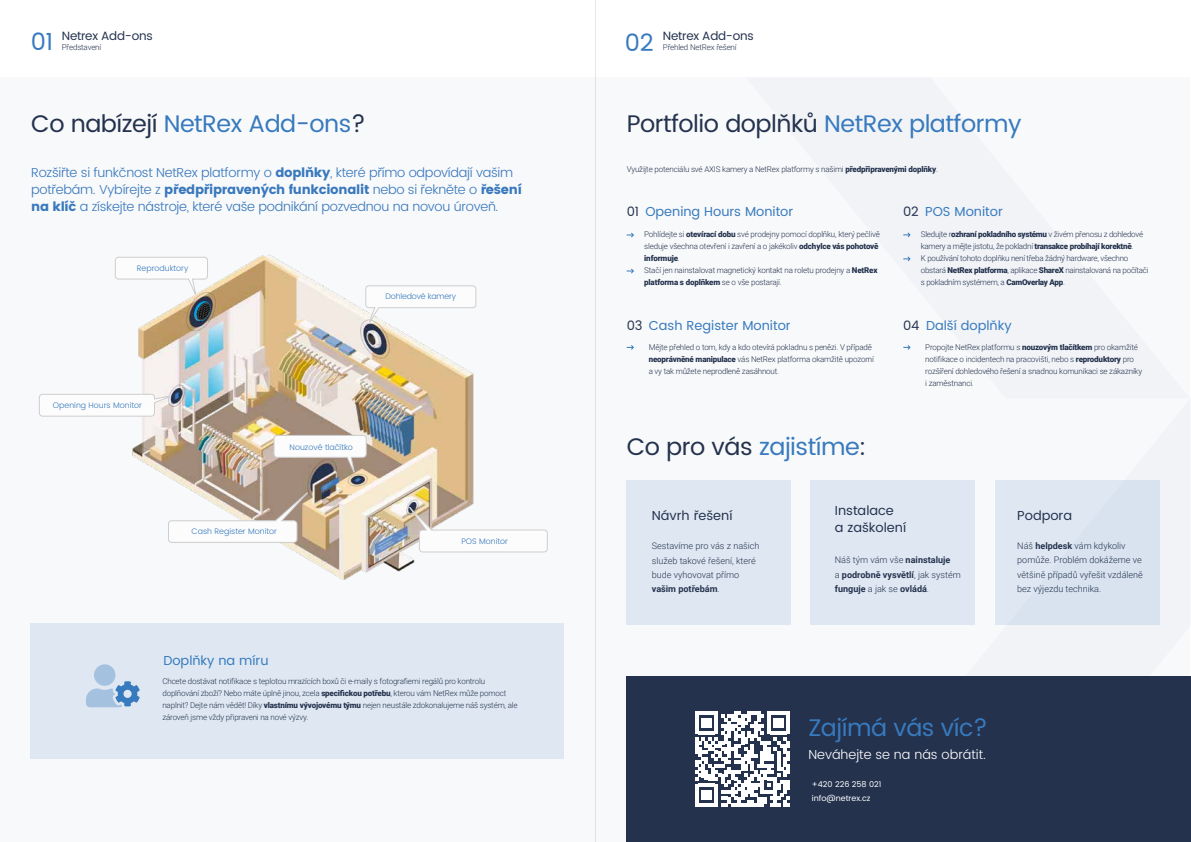
<style>
.page{position:relative;width:1191px;height:842px;background:#fff}
.page>*{position:absolute;margin:0;border:0;box-sizing:border-box;transform-origin:0 0}
.t1{font:24px "Poppins";letter-spacing:-.02em;color:#24324e}
.t2{font:24px "Poppins";letter-spacing:-.02em;color:#377abe}
.t3{font:300 13px/17px "Poppins";letter-spacing:-.02em;color:#3878bd}
.t4{font:13px "Poppins";color:#377abe}
.t5{font:13px/17.1px "Poppins";color:#24324e}
.t6{font:300 13px "Poppins";color:#fff}
.t7{font:12px "Poppins";letter-spacing:-.02em;color:#24324e}
.t8{font:300 9.1px/14.1px "Roboto";color:#24324e}
.t9{font:700 9.1px/14.1px "Roboto";color:#24324e}
.t10{font:300 8px/12px "Roboto";letter-spacing:-.02em;color:#24324e}
.t11{font:300 8px "Poppins";color:#377abe}
.t12{font:8px/14px "Poppins";color:#fff}
.t13{font:300 8px "Poppins";letter-spacing:-.02em;color:#377abe}
.s1{font-size:24px;color:#377abe}
.s2{color:#24324e}
.s3{font-weight:400}
.s4{font-weight:900}
.s5{color:#377abe}
.s6{font-weight:700}
.s7{font-weight:300}
</style>
<div class="page">
<div style="left:0;top:77px;width:1189px;height:765px;background:#f8f9fa"></div>
<div style="left:626px;top:676px;width:565px;height:166px;background:#24324e"></div>
<svg style="left:695px;top:711px;width:95px;height:95px"></svg>
<svg style="left:626px;top:345px;width:7px;height:5px"></svg>
<svg style="left:903px;top:345px;width:7px;height:5px"></svg>
<svg style="left:626px;top:233px;width:7px;height:4px"></svg>
<svg style="left:626px;top:269px;width:7px;height:4px"></svg>
<svg style="left:903px;top:232px;width:7px;height:5px"></svg>
<svg style="left:903px;top:256px;width:7px;height:5px"></svg>
<img style="left:130px;top:254px;width:347px;height:326px">
<div style="left:626px;top:480px;width:164px;height:145px;background:#dfe8f2"></div>
<div style="left:811px;top:480px;width:164px;height:145px;background:#dfe8f2"></div>
<div style="left:995px;top:480px;width:164px;height:145px;background:#d8e3ef"></div>
<div style="left:31px;top:623px;width:533px;height:136px;background:#dfe8f2"></div>
<svg style="left:86px;top:664px;width:54px;height:43px"></svg>
<svg style="left:365px;top:285px;width:111px;height:38px"></svg>
<svg style="left:39px;top:394px;width:132px;height:22px"></svg>
<svg style="left:274px;top:435px;width:92px;height:38px"></svg>
<svg style="left:168px;top:492px;width:140px;height:51px"></svg>
<svg style="left:407px;top:504px;width:140px;height:48px"></svg>
<svg style="left:115px;top:257px;width:97px;height:65px"></svg>
<hr style="left:595px;top:0;width:1px;height:842px;background:#929292">
<h3 class="t7" style="left:31px;top:27px;width:123px"><span class="s1">01</span> Netrex Add-ons</h3>
<p class="t10" style="left:62px;top:41px;width:41px">Představení</p>
<h1 class="t2" style="left:31px;top:106px;width:336px"><span class="s2">Co nabízejí</span> NetRex Add-ons<span class="s2">?</span></h1>
<p class="t3" style="left:31px;top:164px;width:492px">Rozšiřte si funkčnost NetRex platformy o <span class="s3">doplňky</span>, které přímo odpovídají vašim potřebám. Vybírejte z <span class="s3">předpřipravených funkcionalit</span> nebo si řekněte o <span class="s3">řešení na klíč</span> a získejte nástroje, které vaše podnikání pozvednou na novou úroveň.</p>
<p class="t11" style="left:137px;top:263px;width:53px">Reproduktory</p>
<p class="t13" style="left:386px;top:291px;width:72px">Dohledové kamery</p>
<p class="t11" style="left:53px;top:400px;width:90px">Opening Hours Monitor</p>
<p class="t11" style="left:290px;top:441px;width:65px">Nouzové tlačítko</p>
<p class="t11" style="left:191px;top:526px;width:87px">Cash Register Monitor</p>
<p class="t11" style="left:461px;top:535px;width:48px">POS Monitor</p>
<h2 class="t4" style="left:163px;top:651px;width:107px">Doplňky na míru</h2>
<p class="t10" style="left:162px;top:675px;width:357px">Chcete dostávat notifikace s teplotou mrazících boxů či e-maily s fotografiemi regálů pro kontrolu doplňování zboží? Nebo máte úplně jinou, zcela <span class="s4">specifickou potřebu</span>, kterou vám NetRex může pomoct naplnit? Dejte nám vědět! Díky <span class="s4">vlastnímu vývojovému týmu</span> nejen neustále zdokonalujeme náš systém, ale zároveň jsme vždy připraveni na nové výzvy.</p>
<h1 class="t2" style="left:625px;top:25px;width:30px">02</h1>
<h3 class="t7" style="left:663px;top:27px;width:92px">Netrex Add-ons</h3>
<p class="t10" style="left:663px;top:41px;width:75px">Přehled NetRex řešení</p>
<h1 class="t1" style="left:626px;top:106px;width:396px">Portfolio doplňků <span class="s5">NetRex platformy</span></h1>
<p class="t10" style="left:626px;top:162px;width:313px">Využijte potenciálu své AXIS kamery a NetRex platformy s našimi <span class="s4">předpřipravenými doplňky</span>.</p>
<h2 class="t4" style="left:626px;top:202px;width:168px"><span class="s2">01</span> Opening Hours Monitor</h2>
<h2 class="t4" style="left:903px;top:202px;width:101px"><span class="s2">02</span> POS Monitor</h2>
<p class="t10" style="left:644px;top:228px;width:237px">Pohlídejte si <span class="s4">otevírací dobu</span> své prodejny pomocí doplňku, který pečlivě sleduje všechna otevření i zavření a o jakékoliv <span class="s4">odchylce vás pohotově informuje</span>.<br>Stačí jen nainstalovat magnetický kontakt na roletu prodejny a <span class="s4">NetRex platforma s doplňkem</span> se o vše postarají.</p>
<p class="t10" style="left:921px;top:228px;width:229px">Sledujte r<span class="s4">ozhraní pokladního systému</span> v živém přenosu z dohledové kamery a mějte jistotu, že pokladní <span class="s4">transakce probíhají korektně</span>.<br>K používání tohoto doplňku není třeba žádný hardware, všechno obstará <span class="s4">NetRex platforma</span>, aplikace <span class="s4">ShareX</span> nainstalovaná na počítači s pokladním systémem, a <span class="s4">CamOverlay App</span>.</p>
<h2 class="t4" style="left:626px;top:316px;width:165px"><span class="s2">03</span> Cash Register Monitor</h2>
<h2 class="t4" style="left:903px;top:316px;width:110px"><span class="s2">04</span> Další doplňky</h2>
<p class="t10" style="left:648px;top:340px;width:227px">Mějte přehled o tom, kdy a kdo otevírá pokladnu s penězi. V případě <span class="s4">neoprávněné manipulace</span> vás NetRex platforma okamžitě upozorní a vy tak můžete neprodleně zasáhnout.</p>
<p class="t10" style="left:925px;top:340px;width:218px">Propojte NetRex platformu s <span class="s4">nouzovým tlačítkem</span> pro okamžité notifikace o incidentech na pracovišti, nebo s <span class="s4">reproduktory</span> pro rozšíření dohledového řešení a snadnou komunikaci se zákazníky i zaměstnanci.</p>
<h1 class="t1" style="left:626px;top:430px;width:241px">Co pro vás <span class="s5">zajistíme</span>:</h1>
<h2 class="t5" style="left:652px;top:507px;width:82px">Návrh řešení</h2>
<p class="t8" style="left:652px;top:539px;width:109px">Sestavíme pro vás z našich služeb takové řešení, které bude vyhovovat přímo <span class="s6">vašim potřebám</span>.</p>
<h2 class="t5" style="left:835px;top:502px;width:73px">Instalace<br>a zaškolení</h2>
<p class="t9" style="left:835px;top:553px;width:127px"><span class="s7">Náš tým vám vše</span> nainstaluje<br><span class="s7">a</span> podrobně vysvětlí<span class="s7">, jak systém </span>funguje <span class="s7">a jak se</span> ovládá<span class="s7">.</span></p>
<h2 class="t5" style="left:1017px;top:507px;width:56px">Podpora</h2>
<p class="t8" style="left:1017px;top:539px;width:127px">Náš <span class="s6">helpdesk</span> vám kdykoliv pomůže. Problém dokážeme ve většině případů vyřešit vzdáleně bez výjezdu technika.</p>
<h1 class="t2" style="left:808px;top:710px;width:181px">Zajímá vás víc?</h1>
<h2 class="t6" style="left:808px;top:745px;width:179px">Neváhejte se na nás obrátit.</h2>
<p class="t12" style="left:812px;top:778px;width:71px">+420 226 258 021 info@netrex.cz</p>
</div>
